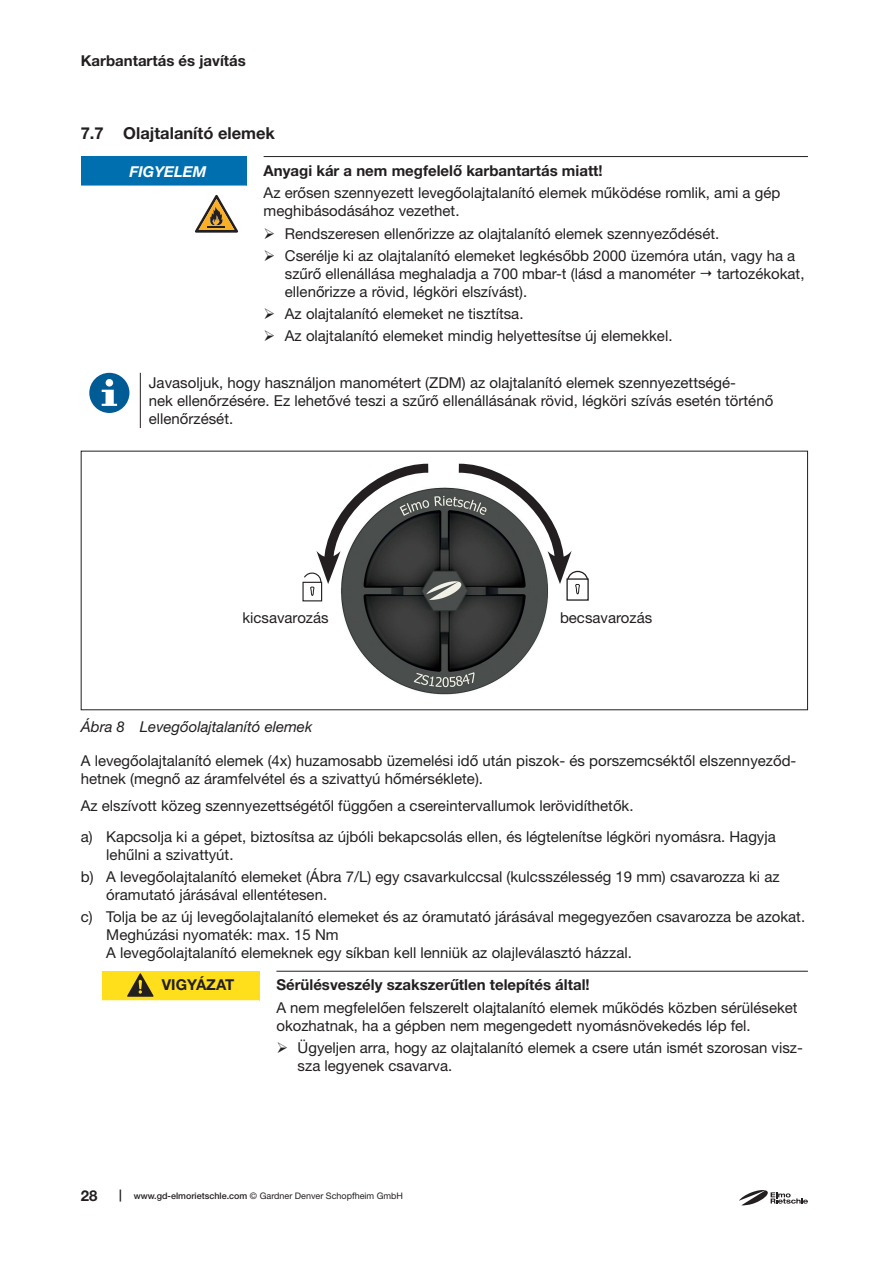
<style>
.page{position:relative;width:893px;height:1263px;background:#fff}
.page>*{position:absolute;margin:0;border:0;box-sizing:border-box;transform-origin:0 0}
.t1{font:700 16.5px "Helvetica Neue LT Pro";color:#231f20}
.Hinweis_-_Folge{font:15px/18px "Helvetica Neue LT Pro";color:#231f20}
.Hinweis_-_Quelle{font:700 15px "Helvetica Neue LT Pro";color:#231f20}
.t2{font:italic 15px "Helvetica Neue LT Pro";color:#231f20}
.t3{font:italic 700 15px "Helvetica Neue LT Pro";color:#fff}
.t4{font:9px "Helvetica Neue LT Pro";color:#231f20}
.s1{font-weight:700;font-size:12px}
.s2{font-weight:500}
</style>
<div class="page">
<svg style="left:739px;top:1190px;width:69px;height:15px"></svg>
<img style="left:341px;top:487px;width:207px;height:207px">
<div style="left:566px;top:578px;width:23px;height:23px;border:1px solid #231f20"></div>
<svg style="left:303px;top:463px;width:134px;height:133px"></svg>
<svg style="left:450px;top:463px;width:139px;height:132px"></svg>
<div style="left:81px;top:157px;width:166px;height:29px;background:#006faf"></div>
<hr style="left:264px;top:156px;width:544px;height:1px;background:#231f20">
<svg style="left:195px;top:195px;width:43px;height:38px"></svg>
<hr style="left:140px;top:373px;width:1px;height:55px;background:#231f20">
<div style="left:89px;top:373px;width:40px;height:40px;background:#015c95;border-radius:50%"></div>
<div style="left:106px;top:379px;width:7px;height:8px;background:#fff;border-radius:50%"></div>
<svg style="left:102px;top:390px;width:15px;height:16px"></svg>
<div style="left:102px;top:971px;width:157px;height:30px;background:#ffdf1b"></div>
<hr style="left:102px;top:1000px;width:157px;height:2px;background:#fff">
<hr style="left:276px;top:971px;width:532px;height:1px;background:#231f20">
<svg style="left:127px;top:973px;width:26px;height:24px"></svg>
<p class="Hinweis_-_Quelle" style="left:81px;top:51px;width:167px">Karbantartás és javítás</p>
<p class="t1" style="left:81px;top:123px;width:196px">7.7 Olajtalanító elemek</p>
<p class="t3" style="left:130px;top:162px;width:78px">FIGYELEM</p>
<p class="Hinweis_-_Quelle" style="left:264px;top:161px;width:341px">Anyagi kár a nem megfelelő karbantartás miatt!</p>
<p class="Hinweis_-_Folge" style="left:264px;top:184px;width:518px">Az erősen szennyezett levegőolajtalanító elemek működése romlik, ami a gép meghibásodásához vezethet.</p>
<p class="Hinweis_-_Folge" style="left:285px;top:224px;width:436px">Rendszeresen ellenőrizze az olajtalanító elemek szennyeződését.</p>
<p class="Hinweis_-_Folge" style="left:285px;top:246px;width:512px">Cserélje ki az olajtalanító elemeket legkésőbb 2000 üzemóra után, vagy ha a szűrő ellenállása meghaladja a 700 mbar-t (lásd a manométer</p>
<p class="Hinweis_-_Folge" style="left:717px;top:264px;width:89px">tartozékokat,</p>
<p class="Hinweis_-_Folge" style="left:285px;top:282px;width:244px">ellenőrizze a rövid, légköri elszívást).</p>
<p class="Hinweis_-_Folge" style="left:285px;top:304px;width:240px">Az olajtalanító elemeket ne tisztítsa.</p>
<p class="Hinweis_-_Folge" style="left:285px;top:327px;width:389px">Az olajtalanító elemeket mindig helyettesítse új elemekkel.</p>
<p class="Hinweis_-_Folge" style="left:149px;top:373px;width:626px">Javasoljuk, hogy használjon manométert (ZDM) az olajtalanító elemek szennyezettségé-<br>nek ellenőrzésére. Ez lehetővé teszi a szűrő ellenállásának rövid, légköri szívás esetén történő ellenőrzését.</p>
<p class="Hinweis_-_Folge" style="left:242px;top:609px;width:88px">kicsavarozás</p>
<p class="Hinweis_-_Folge" style="left:560px;top:609px;width:94px">becsavarozás</p>
<p class="t2" style="left:81px;top:717px;width:233px">Ábra 8 Levegőolajtalanító elemek</p>
<p class="Hinweis_-_Folge" style="left:81px;top:752px;width:717px">A levegőolajtalanító elemek (4x) huzamosabb üzemelési idő után piszok- és porszemcséktől elszennyeződ&shy;hetnek (megnő az áramfelvétel és a szivattyú hőmérséklete).</p>
<p class="Hinweis_-_Folge" style="left:81px;top:796px;width:554px">Az elszívott közeg szennyezettségétől függően a csereintervallumok lerövidíthetők.</p>
<p class="Hinweis_-_Folge" style="left:106px;top:827px;width:671px;text-indent:-26px">a) Kapcsolja ki a gépet, biztosítsa az újbóli bekapcsolás ellen, és légtelenítse légköri nyomásra. Hagyja lehűlni a szivattyút.</p>
<p class="Hinweis_-_Folge" style="left:106px;top:867px;width:675px;text-indent:-26px">b) A levegőolajtalanító elemeket (Ábra 7/L) egy csavarkulccsal (kulcsszélesség 19 mm) csavarozza ki az óramutató járásával ellentétesen.</p>
<p class="Hinweis_-_Folge" style="left:106px;top:908px;width:700px;text-indent:-26px">c) Tolja be az új levegőolajtalanító elemeket és az óramutató járásával megegyezően csavarozza be azokat.<br>Meghúzási nyomaték: max. 15 Nm<br>A levegőolajtalanító elemeknek egy síkban kell lenniük az olajleválasztó házzal.</p>
<p class="Hinweis_-_Quelle" style="left:162px;top:976px;width:74px">VIGYÁZAT</p>
<p class="Hinweis_-_Quelle" style="left:276px;top:976px;width:315px">Sérülésveszély szakszerűtlen telepítés által!</p>
<p class="Hinweis_-_Folge" style="left:276px;top:998px;width:523px">A nem megfelelően felszerelt olajtalanító elemek működés közben sérüléseket okozhatnak, ha a gépben nem megengedett nyomásnövekedés lép fel.</p>
<p class="Hinweis_-_Folge" style="left:298px;top:1039px;width:507px">Ügyeljen arra, hogy az olajtalanító elemek a csere után ismét szorosan vis - sza legyenek csavarva.</p>
<p class="Hinweis_-_Quelle" style="left:81px;top:1187px;width:18px">28</p>
<p class="t4" style="left:119px;top:1191px;width:285px"><span class="s1">|</span> <span class="s2">www.gd-elmorietschle.com</span> © Gardner Denver Schopfheim GmbH</p>
</div>
